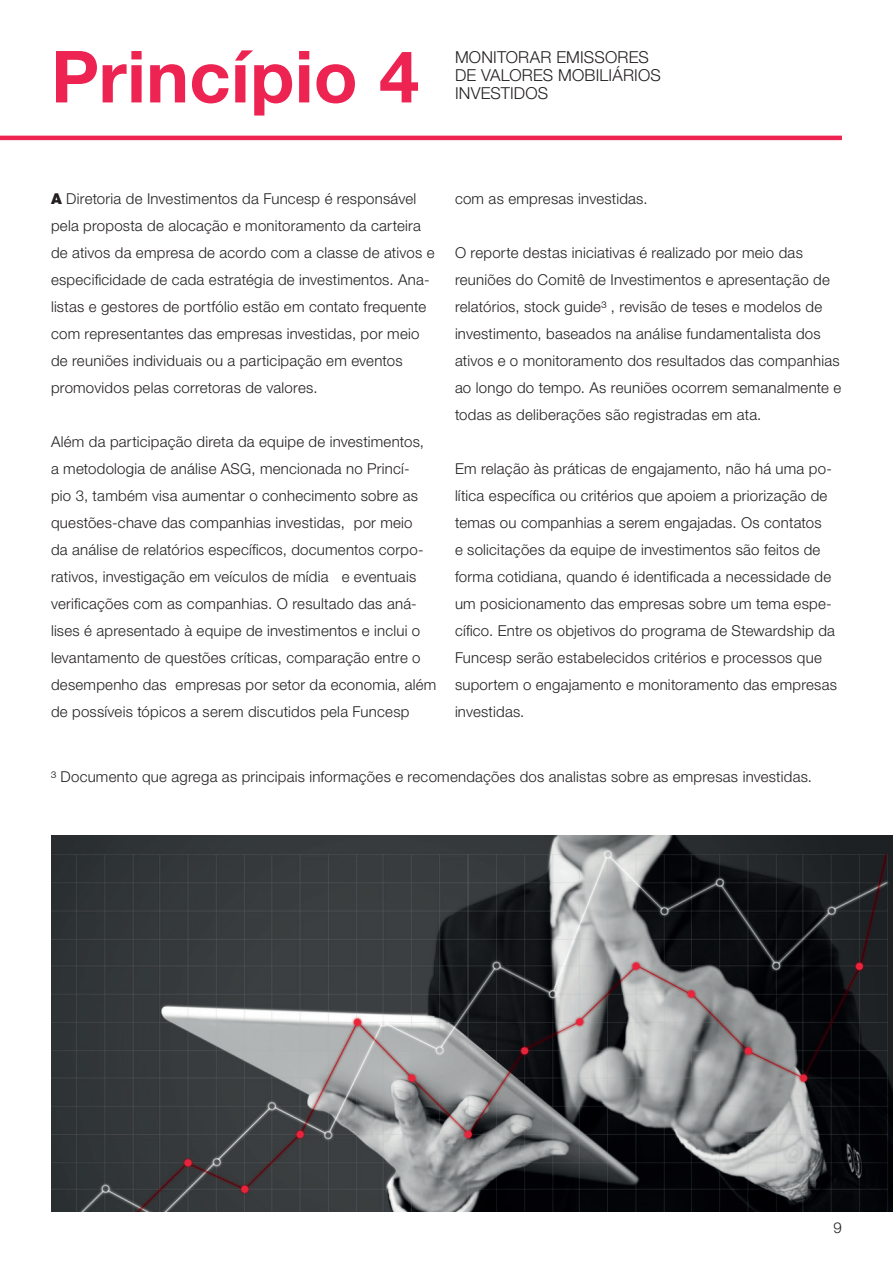
<style>
.page{position:relative;width:893px;height:1263px;background:#fff}
.page>*{position:absolute;margin:0;border:0;box-sizing:border-box;transform-origin:0 0}
.t1{font:700 72px "Helvetica Neue LT Std";letter-spacing:.005em;color:#ed2452}
.t2{font:300 16.5px/18px "Helvetica Neue LT Std";letter-spacing:.01em;color:#231f20}
.t3{font:300 15px/27px "Helvetica Neue LT Std";letter-spacing:.015em;color:#231f20}
.s1{font-weight:900}
</style>
<div class="page">
<hr style="left:0;top:136px;width:842px;height:4px;background:#ed2452">
<img style="left:51px;top:835px;width:842px;height:377px">
<h1 class="t1" style="left:51px;top:32px;width:370px">Princípio 4</h1>
<p class="t2" style="left:455px;top:48px;width:207px">MONITORAR EMISSORES<br>DE VALORES MOBILIÁRIOS<br>INVESTIDOS</p>
<p class="t3" style="left:51px;top:185px;width:385px"><span class="s1">A</span> Diretoria de Investimentos da Funcesp é responsável pela proposta de alocação e monitoramento da carteira de ativos da empresa de acordo com a classe de ativos e especificidade de cada estratégia de investimentos. Ana&shy;listas e gestores de portfólio estão em contato frequente com representantes das empresas investidas, por meio de reuniões individuais ou a participação em eventos promovidos pelas corretoras de valores.</p>
<p class="t3" style="left:51px;top:428px;width:387px">Além da participação direta da equipe de investimentos,<br>a metodologia de análise ASG, mencionada no Princí-<br>pio 3, também visa aumentar o conhecimento sobre as questões-chave das companhias investidas, por meio<br>da análise de relatórios específicos, documentos corpo&shy;rativos, investigação em veículos de mídia e eventuais verificações com as companhias. O resultado das aná&shy;lises é apresentado à equipe de investimentos e inclui o levantamento de questões críticas, comparação entre o desempenho das empresas por setor da economia, além de possíveis tópicos a serem discutidos pela Funcesp</p>
<p class="t3" style="left:455px;top:185px;width:194px">com as empresas investidas.</p>
<p class="t3" style="left:455px;top:239px;width:388px">O reporte destas iniciativas é realizado por meio das reuniões do Comitê de Investimentos e apresentação de relatórios, stock guide³ , revisão de teses e modelos de investimento, baseados na análise fundamentalista dos ativos e o monitoramento dos resultados das companhias ao longo do tempo. As reuniões ocorrem semanalmente e todas as deliberações são registradas em ata.</p>
<p class="t3" style="left:455px;top:455px;width:384px">Em relação às práticas de engajamento, não há uma po&shy;lítica específica ou critérios que apoiem a priorização de temas ou companhias a serem engajadas. Os contatos<br>e solicitações da equipe de investimentos são feitos de forma cotidiana, quando é identificada a necessidade de um posicionamento das empresas sobre um tema espe&shy;cífico. Entre os objetivos do programa de Stewardship da Funcesp serão estabelecidos critérios e processos que suportem o engajamento e monitoramento das empresas investidas.</p>
<p class="t3" style="left:51px;top:763px;width:763px">³ Documento que agrega as principais informações e recomendações dos analistas sobre as empresas investidas.</p>
<p class="t3" style="left:834px;top:1214px;width:10px">9</p>
</div>
